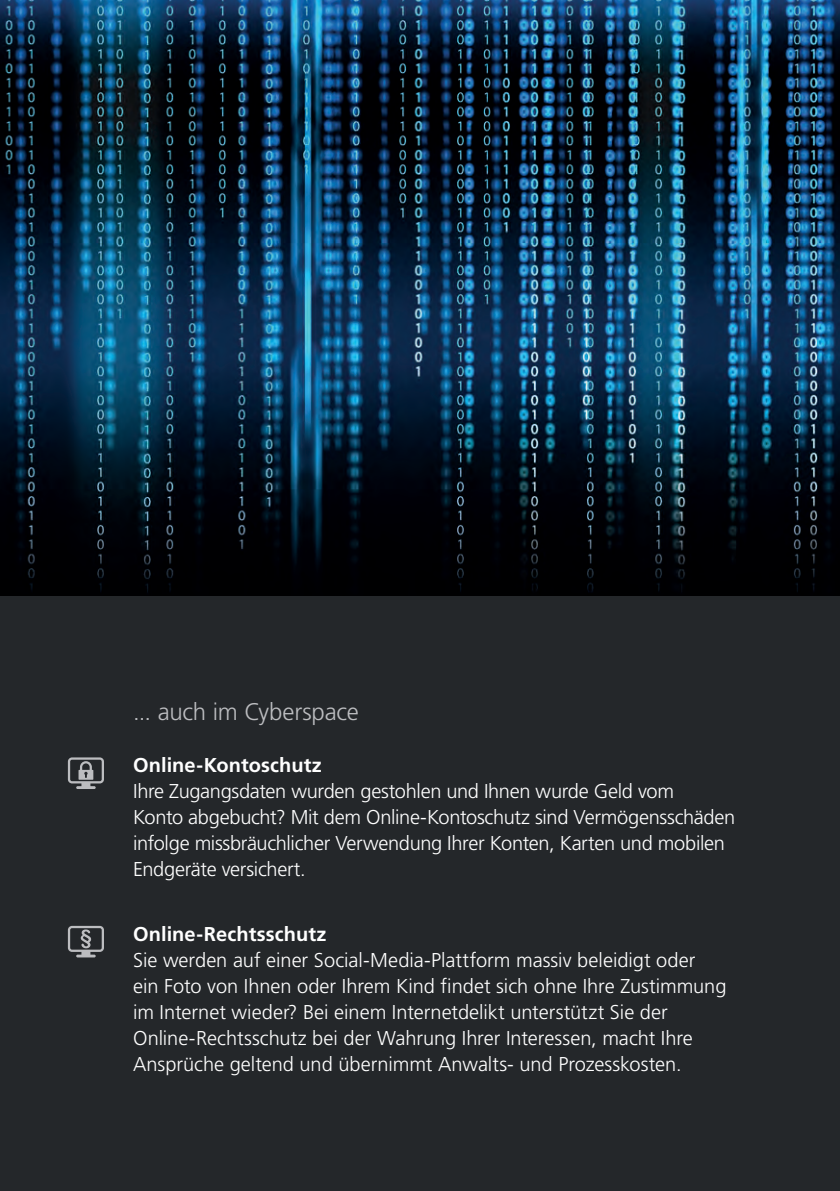
<style>
.page{position:relative;width:840px;height:1191px;background:#fff}
.page>*{position:absolute;margin:0;border:0;box-sizing:border-box;transform-origin:0 0}
.t1{font:300 24px "Frutiger LT Pro";letter-spacing:-.01em;color:#bcbdc0}
.t2{font:300 20px/26px "Frutiger LT Pro";letter-spacing:-.005em;color:#fff}
.t3{font:700 20px "Frutiger LT Pro";letter-spacing:.005em;color:#fff}
</style>
<div class="page">
<div style="left:0;top:0;width:839px;height:1191px;background:#24272a"></div>
<svg style="left:68px;top:757px;width:36px;height:32px"></svg>
<svg style="left:68px;top:926px;width:36px;height:31px"></svg>
<img style="left:0;top:0;width:839px;height:596px">
<p class="t1" style="left:133px;top:697px;width:227px">... auch im Cyberspace</p>
<p class="t3" style="left:133px;top:753px;width:190px">Online-Kontoschutz</p>
<p class="t2" style="left:133px;top:778px;width:603px">Ihre Zugangsdaten wurden gestohlen und Ihnen wurde Geld vom<br>Konto abgebucht? Mit dem Online-Kontoschutz sind Vermögensschäden infolge missbräuchlicher Verwendung Ihrer Konten, Karten und mobilen Endgeräte versichert.</p>
<p class="t3" style="left:133px;top:922px;width:195px">Online-Rechtsschutz</p>
<p class="t2" style="left:133px;top:947px;width:594px">Sie werden auf einer Social-Media-Plattform massiv beleidigt oder<br>ein Foto von Ihnen oder Ihrem Kind findet sich ohne Ihre Zustimmung im Internet wieder? Bei einem Internetdelikt unterstützt Sie der Online-Rechtsschutz bei der Wahrung Ihrer Interessen, macht Ihre Ansprüche geltend und übernimmt Anwalts- und Prozesskosten.</p>
</div>
